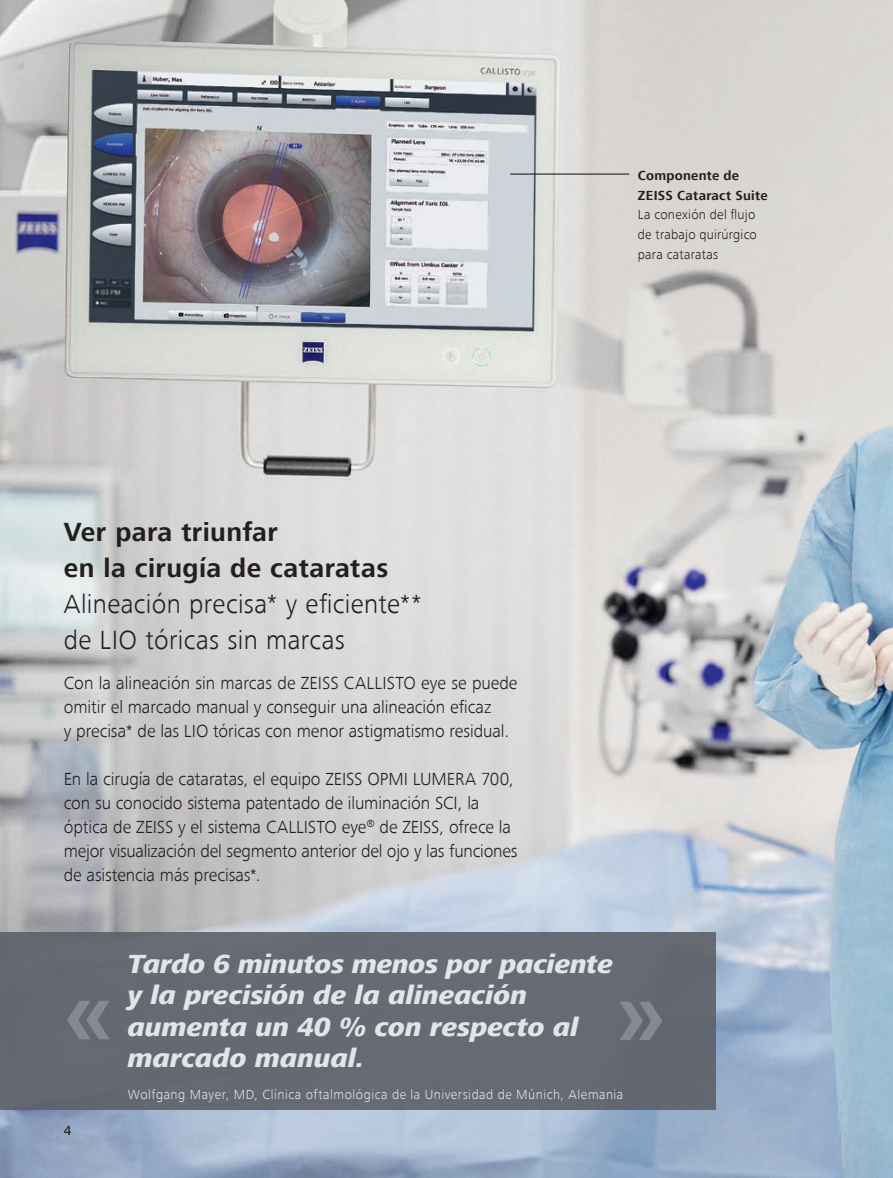
<style>
.page{position:relative;width:893px;height:1178px;background:#fff}
.page>*{position:absolute;margin:0;border:0;box-sizing:border-box;transform-origin:0 0}
.t1{font:700 95.55px "ZEISS Frutiger Next W1 G";color:#86898f}
.t2{font:italic 800 27px/31.5px "ZEISS Frutiger Next W1 G";color:#e2e4e6}
.t3{font:300 27px/36px "ZEISS Frutiger Next W1 G";letter-spacing:.01em;color:#231f20}
.t4{font:700 27px/36px "ZEISS Frutiger Next W1 G";letter-spacing:.015em;color:#231f20}
.t5{font:300 18px/24px "ZEISS Frutiger Next W1 G";letter-spacing:-.005em;color:#231f20}
.t6{font:300 13.5px "ZEISS Frutiger Next W1 G";letter-spacing:.04em;color:#e2e4e6}
.t7{font:300 13.5px/19.6px "ZEISS Frutiger Next W1 G";letter-spacing:.02em;color:#231f20}
.t8{font:700 13.5px/19.6px "ZEISS Frutiger Next W1 G";letter-spacing:.02em;color:#231f20}
.t9{font:500 13.5px "ZEISS Frutiger Next W1 G";color:#231f20}
</style>
<div class="page">
<img style="left:0;top:0;width:893px;height:1178px">
<hr style="left:510px;top:173px;width:119px;height:2px;background:#231f20">
<div style="left:0;top:932px;width:715px;height:178px;background:#656a72"></div>
<p class="t8" style="left:638px;top:166px;width:131px">Componente de<br>ZEISS Cataract Suite</p>
<p class="t7" style="left:638px;top:205px;width:121px">La conexión del flujo de trabajo quirúrgico para cataratas</p>
<h2 class="t4" style="left:64px;top:515px;width:326px">Ver para triunfar<br>en la cirugía de cataratas</h2>
<h2 class="t3" style="left:64px;top:586px;width:359px">Alineación precisa* y eficiente** de LIO tóricas sin marcas</h2>
<p class="t5" style="left:64px;top:671px;width:455px">Con la alineación sin marcas de ZEISS CALLISTO eye se puede omitir el marcado manual y conseguir una alineación eficaz<br>y precisa* de las LIO tóricas con menor astigmatismo residual.</p>
<p class="t5" style="left:64px;top:767px;width:455px">En la cirugía de cataratas, el equipo ZEISS OPMI LUMERA 700, con su conocido sistema patentado de iluminación SCI, la óptica de ZEISS y el sistema CALLISTO eye<sup>®</sup> de ZEISS, ofrece la mejor visualización del segmento anterior del ojo y las funciones de asistencia más precisas*.</p>
<h1 class="t1" style="left:113px;top:1082px;width:49px;rotate:-180deg">»</h1>
<p class="t9" style="left:64px;top:1123px;width:9px">4</p>
<h2 class="t2" style="left:128px;top:949px;width:486px">Tardo 6 minutos menos por paciente y la precisión de la alineación aumenta un 40 % con respecto al marcado manual.</h2>
<p class="t6" style="left:128px;top:1086px;width:497px">Wolfgang Mayer, MD, Clínica oftalmológica de la Universidad de Múnich, Alemania</p>
</div>
